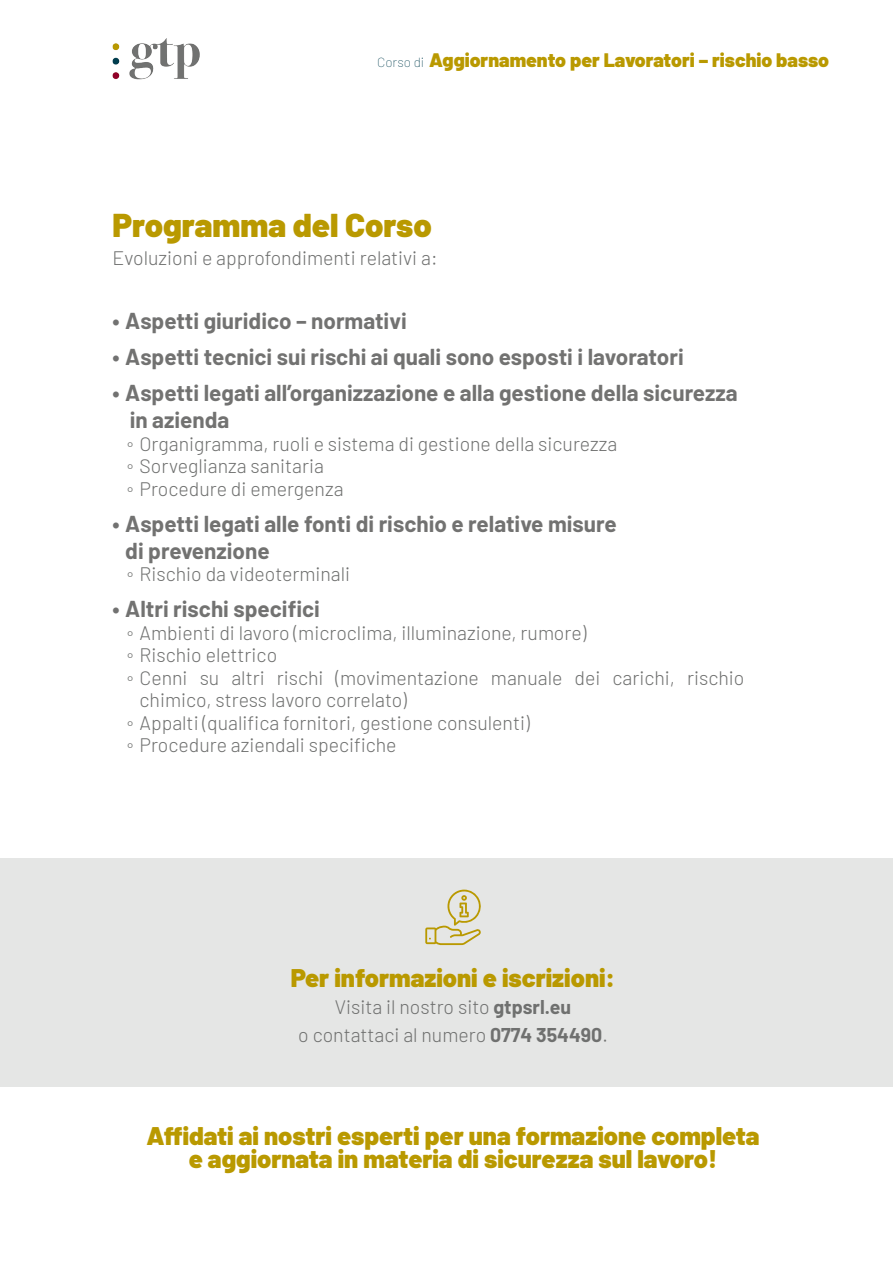
<style>
.page{position:relative;width:893px;height:1263px;background:#fff}
.page>*{position:absolute;margin:0;border:0;box-sizing:border-box;transform-origin:0 0}
.t1{font:900 33px "Barlow";color:#b99900}
.t2{font:900 25.5px/22.5px "Barlow";color:#b99900;text-align:center}
.t3{font:700 22.5px/27px "Barlow";color:#727271}
.t4{font:300 19.5px/22.5px "Barlow";color:#6f706f;text-align:center}
.t5{font:900 19.5px "Barlow";color:#b99900}
.s1{font-weight:100;font-size:13.5px;color:#003e4f}
.s2{font-family:"Times New Roman";font-weight:400}
.s3{font-weight:700}
</style>
<div class="page">
<div style="left:0;top:858px;width:892px;height:228px;background:#e5e6e5"></div>
<img style="left:112px;top:39px;width:87px;height:41px">
<svg style="left:425px;top:889px;width:56px;height:56px"></svg>
<p class="t5" style="left:377px;top:45px;width:453px"><span class="s1">Corso di</span> Aggiornamento per Lavoratori – rischio basso</p>
<h1 class="t1" style="left:112px;top:200px;width:321px">Programma del Corso</h1>
<p class="t4" style="left:112px;top:246px;width:327px">Evoluzioni e approfondimenti relativi a:</p>
<p class="t3" style="left:112px;top:306px;width:296px">• Aspetti giuridico – normativi</p>
<p class="t3" style="left:112px;top:342px;width:573px">• Aspetti tecnici sui rischi ai quali sono esposti i lavoratori</p>
<p class="t3" style="left:130px;top:378px;width:610px;text-indent:-17px">• Aspetti legati all’organizzazione e alla gestione della sicurezza in azienda</p>
<p class="t4" style="left:127px;top:431px;width:492px;text-align:left"><span class="s2">◦</span> Organigramma, ruoli e sistema di gestione della sicurezza <span class="s2">◦</span> Sorveglianza sanitaria<br><span class="s2">◦</span> Procedure di emergenza</p>
<p class="t3" style="left:125px;top:508px;width:493px;text-indent:-13px">• Aspetti legati alle fonti di rischio e relative misure di prevenzione</p>
<p class="t4" style="left:127px;top:562px;width:225px"><span class="s2">◦</span> Rischio da videoterminali</p>
<p class="t3" style="left:112px;top:594px;width:209px">• Altri rischi specifici</p>
<p class="t4" style="left:127px;top:620px;width:461px"><span class="s2">◦</span> Ambienti di lavoro (microclima, illuminazione, rumore)</p>
<p class="t4" style="left:127px;top:643px;width:152px"><span class="s2">◦</span> Rischio elettrico</p>
<p class="t4" style="left:127px;top:665px;width:619px"><span class="s2">◦</span> Cenni su altri rischi (movimentazione manuale dei carichi, rischio</p>
<p class="t4" style="left:139px;top:688px;width:269px">chimico, stress lavoro correlato)</p>
<p class="t4" style="left:127px;top:710px;width:404px"><span class="s2">◦</span> Appalti (qualifica fornitori, gestione consulenti)</p>
<p class="t4" style="left:127px;top:733px;width:271px"><span class="s2">◦</span> Procedure aziendali specifiche</p>
<h2 class="t2" style="left:291px;top:965px;width:326px">Per informazioni e iscrizioni:</h2>
<p class="t4" style="left:298px;top:992px;width:311px;line-height:27px">Visita il nostro sito <span class="s3">gtpsrl.eu<br></span>o contattaci al numero <span class="s3">0774 354490</span>.</p>
<h2 class="t2" style="left:146px;top:1123px;width:615px">Affidati ai nostri esperti per una formazione completa e aggiornata in materia di sicurezza sul lavoro!</h2>
</div>
